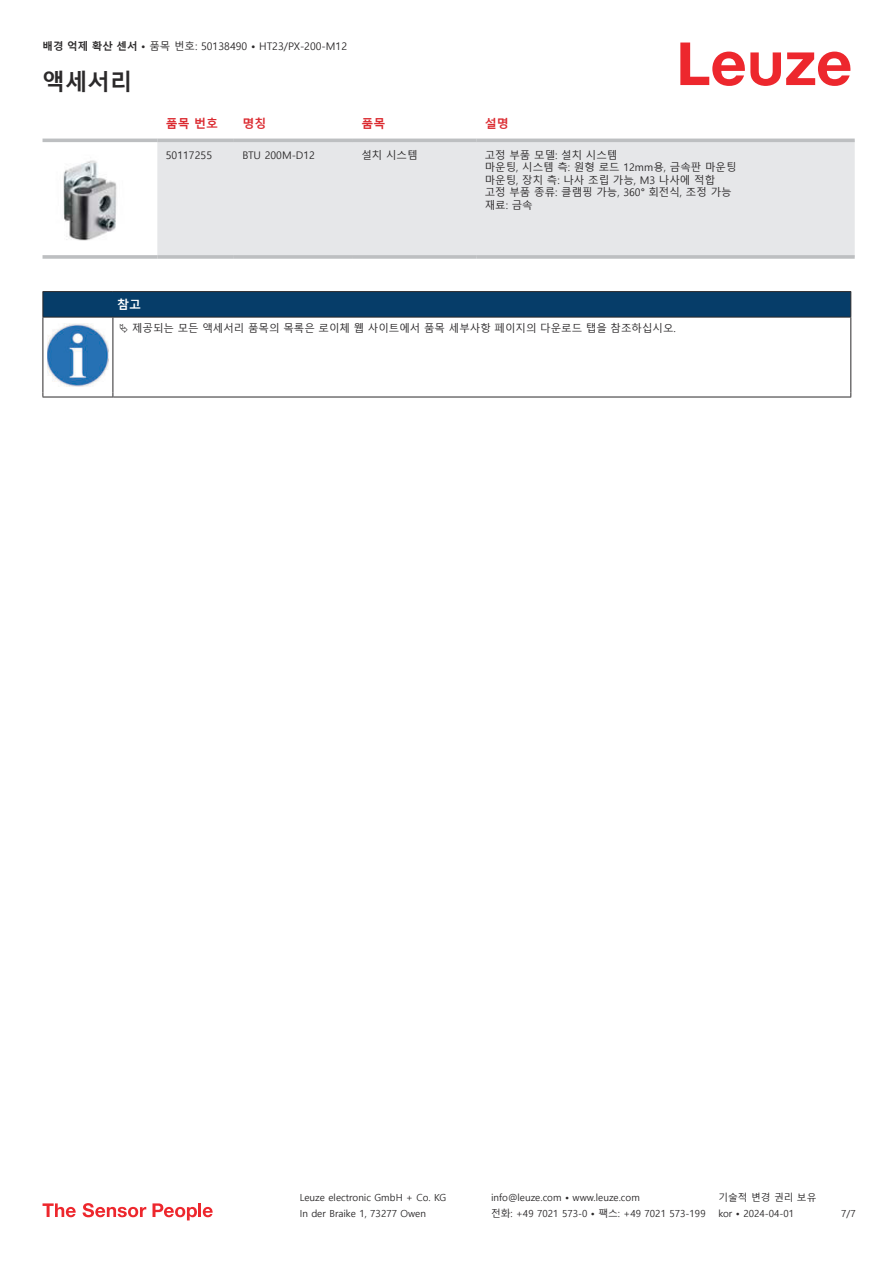
<style>
.page{position:relative;width:893px;height:1263px;background:#fff}
.page>*{position:absolute;margin:0;border:0;box-sizing:border-box;transform-origin:0 0}
.t1{font:700 22.5px "Malgun Gothic";color:#2b292a}
.t2{font:700 12px "Malgun Gothic";color:#db2a30}
.t3{font:700 12px "Malgun Gothic";color:#fff}
.t4{font:10.5px/12.6px "Malgun Gothic";color:#2b292a}
.t5{font:9.75px "Malgun Gothic";color:#2b292a}
.s1{font-weight:700}
</style>
<div class="page">
<svg style="left:680px;top:43px;width:170px;height:43px"></svg>
<svg style="left:43px;top:138px;width:812px;height:1px"></svg>
<div style="left:157px;top:142px;width:698px;height:113px;background:#e6e7e9"></div>
<hr style="left:43px;top:139px;width:114px;height:3px;background:#bdbfc1">
<hr style="left:157px;top:139px;width:77px;height:3px;background:#bdbfc1">
<hr style="left:234px;top:139px;width:119px;height:3px;background:#bdbfc1">
<hr style="left:353px;top:139px;width:123px;height:3px;background:#bdbfc1">
<hr style="left:476px;top:139px;width:379px;height:3px;background:#bdbfc1">
<svg style="left:43px;top:255px;width:114px;height:4px"></svg>
<hr style="left:157px;top:255px;width:77px;height:4px;background:#bdbfc1">
<svg style="left:234px;top:255px;width:119px;height:4px"></svg>
<svg style="left:353px;top:255px;width:123px;height:4px"></svg>
<hr style="left:476px;top:255px;width:379px;height:4px;background:#bdbfc1">
<img style="left:63px;top:160px;width:54px;height:81px">
<svg style="left:44px;top:318px;width:806px;height:79px"></svg>
<hr style="left:43px;top:291px;width:70px;height:1px;background:#2b292a">
<hr style="left:43px;top:317px;width:70px;height:1px;background:#2b292a">
<hr style="left:113px;top:291px;width:738px;height:1px;background:#2b292a">
<div style="left:43px;top:292px;width:808px;height:25px;background:#063d69"></div>
<hr style="left:113px;top:317px;width:738px;height:1px;background:#2b292a">
<hr style="left:43px;top:317px;width:1px;height:75px;background:#2b292a">
<hr style="left:113px;top:317px;width:1px;height:75px;background:#2b292a">
<hr style="left:850px;top:317px;width:1px;height:75px;background:#2b292a">
<hr style="left:43px;top:397px;width:70px;height:1px;background:#2b292a">
<hr style="left:113px;top:397px;width:738px;height:1px;background:#2b292a">
<img style="left:47px;top:323px;width:61px;height:63px">
<div style="left:115px;top:318px;width:734px;height:20px;background:#fff"></div>
<svg style="left:43px;top:1203px;width:33px;height:14px"></svg>
<svg style="left:83px;top:1203px;width:63px;height:14px"></svg>
<svg style="left:153px;top:1203px;width:44px;height:17px"></svg>
<hr style="left:198px;top:1203px;width:3px;height:14px;background:#ed272d">
<svg style="left:203px;top:1207px;width:10px;height:10px"></svg>
<p class="t4" style="left:43px;top:40px;width:306px"><span class="s1">배경 억제 확산 센서 •</span> 품목 번호: 50138490 <span class="s1">•</span> HT23/PX-200-M12</p>
<h1 class="t1" style="left:43px;top:69px;width:91px">액세서리</h1>
<p class="t2" style="left:166px;top:116px;width:54px">품목 번호</p>
<p class="t2" style="left:242px;top:116px;width:25px">명칭</p>
<p class="t2" style="left:361px;top:116px;width:25px">품목</p>
<p class="t2" style="left:485px;top:116px;width:25px">설명</p>
<p class="t4" style="left:166px;top:149px;width:48px">50117255</p>
<p class="t4" style="left:242px;top:149px;width:74px">BTU 200M-D12</p>
<p class="t4" style="left:361px;top:149px;width:58px">설치 시스템</p>
<p class="t4" style="left:485px;top:149px;width:253px">고정 부품 모델: 설치 시스템<br>마운팅, 시스템 측: 원형 로드 12mm용, 금속판 마운팅 마운팅, 장치 측: 나사 조립 가능, M3 나사에 적합 고정 부품 종류: 클램핑 가능, 360° 회전식, 조정 가능 재료: 금속</p>
<p class="t3" style="left:117px;top:298px;width:25px">참고</p>
<p class="t4" style="left:132px;top:322px;width:545px">제공되는 모든 액세서리 품목의 목록은 로이체 웹 사이트에서 품목 세부사항 페이지의 다운로드 탭을 참조하십시오.</p>
<p class="t5" style="left:300px;top:1192px;width:148px">Leuze electronic GmbH + Co. KG</p>
<p class="t5" style="left:491px;top:1192px;width:150px">info@leuze.com • www.leuze.com</p>
<p class="t5" style="left:718px;top:1192px;width:100px">기술적 변경 권리 보유</p>
<p class="t5" style="left:300px;top:1208px;width:128px">In der Braike 1, 73277 Owen</p>
<p class="t5" style="left:491px;top:1208px;width:216px">전화: +49 7021 573-0 • 팩스: +49 7021 573-199</p>
<p class="t5" style="left:718px;top:1208px;width:77px">kor • 2024-04-01</p>
<p class="t5" style="left:841px;top:1208px;width:16px">7/7</p>
</div>
